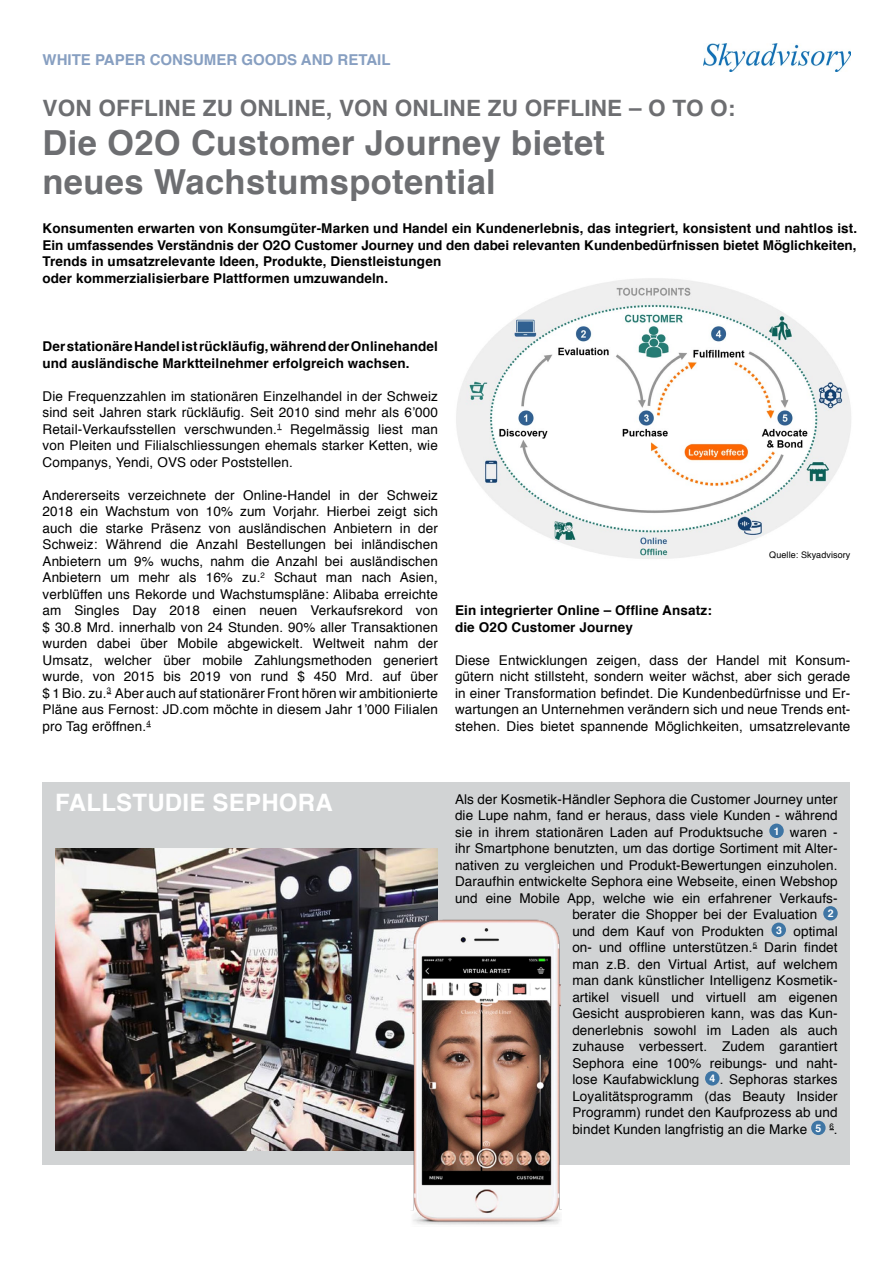
<style>
.page{position:relative;width:893px;height:1263px;background:#fff}
.page>*{position:absolute;margin:0;border:0;box-sizing:border-box;transform-origin:0 0}
.t1{font:700 34.5px/39px "Helvetica";letter-spacing:.01em;color:#6d6e71}
.t2{font:700 24px "Helvetica";letter-spacing:.01em;color:#fff}
.t3{font:700 22.5px "Helvetica";letter-spacing:.01em;color:#6d6e71}
.t4{font:700 15px "Helvetica";color:#879fc1}
.t5{font:13.5px/16.5px "Helvetica";letter-spacing:.01em;color:#000;text-align:justify}
.t6{font:700 13.5px/16.5px "Helvetica";letter-spacing:.01em;color:#000}
.t7{font:9px "Helvetica";letter-spacing:.01em;color:#000}
.s1{font-weight:700;font-size:10.5px;color:#fff}
</style>
<div class="page">
<img style="left:456px;top:278px;width:395px;height:281px">
<div style="left:43px;top:782px;width:807px;height:383px;background:#d1d3d4"></div>
<div style="left:769px;top:823px;width:15px;height:15px;background:#3e75a4;border-radius:50%"></div>
<div style="left:823px;top:906px;width:15px;height:14px;background:#3e75a4;border-radius:50%"></div>
<div style="left:771px;top:922px;width:15px;height:15px;background:#3e75a4;border-radius:50%"></div>
<div style="left:705px;top:1071px;width:14px;height:14px;background:#3e75a4;border-radius:50%"></div>
<div style="left:811px;top:1120px;width:15px;height:15px;background:#3e75a4;border-radius:50%"></div>
<img style="left:55px;top:848px;width:383px;height:302px">
<img style="left:411px;top:919px;width:151px;height:306px">
<img style="left:703px;top:44px;width:147px;height:28px">
<p class="t4" style="left:43px;top:48px;width:350px">WHITE PAPER CONSUMER GOODS AND RETAIL</p>
<h3 class="t3" style="left:43px;top:90px;width:694px">VON OFFLINE ZU ONLINE, VON ONLINE ZU OFFLINE – O TO O:</h3>
<h1 class="t1" style="left:43px;top:124px;width:564px">Die O2O Customer Journey bietet neues Wachstumspotential</h1>
<p class="t6" style="left:43px;top:220px;width:816px">Konsumenten erwarten von Konsumgüter-Marken und Handel ein Kundenerlebnis, das integriert, konsistent und nahtlos ist.<br>Ein umfassendes Verständnis der O2O Customer Journey und den dabei relevanten Kundenbedürfnissen bietet Möglichkeiten, Trends in umsatzrelevante Ideen, Produkte, Dienstleistungen<br>oder kommerzialisierbare Plattformen umzuwandeln.</p>
<p class="t6" style="left:43px;top:338px;width:397px">Der stationäre Handel ist rückläufig, während der Onlinehandel und ausländische Marktteilnehmer erfolgreich wachsen.</p>
<p class="t5" style="left:43px;top:388px;width:397px">Die Frequenzzahlen im stationären Einzelhandel in der Schweiz sind seit Jahren stark rückläufig. Seit 2010 sind mehr als 6’000<br>Retail-Verkaufsstellen verschwunden.<sup>1</sup> Regelmässig liest man von Pleiten und Filialschliessungen ehemals starker Ketten, wie Companys, Yendi, OVS oder Poststellen.</p>
<p class="t5" style="left:43px;top:487px;width:397px">Andererseits verzeichnete der Online-Handel in der Schweiz 2018 ein Wachstum von 10% zum Vorjahr. Hierbei zeigt sich auch die starke Präsenz von ausländischen Anbietern in der Schweiz: Während die Anzahl Bestellungen bei inländischen Anbietern um 9% wuchs, nahm die Anzahl bei ausländischen Anbietern um mehr als 16% zu.<sup>2</sup> Schaut man nach Asien, verblüffen uns Rekorde und Wachstumspläne: Alibaba erreichte am Singles Day 2018 einen neuen Verkaufsrekord von $ 30.8 Mrd. innerhalb von 24 Stunden. 90% aller Transaktionen wurden dabei über Mobile abgewickelt. Weltweit nahm der Umsatz, welcher über mobile Zahlungsmethoden generiert wurde, von 2015 bis 2019 von rund $ 450 Mrd. auf über $ 1 Bio. zu.<sup>3</sup> Aber auch auf stationärer Front hören wir ambitionierte Pläne aus Fernost: JD.com möchte in diesem Jahr 1’000 Filialen pro Tag eröffnen.<sup>4</sup></p>
<p class="t7" style="left:769px;top:547px;width:83px">Quelle: Skyadvisory</p>
<p class="t6" style="left:455px;top:602px;width:258px">Ein integrierter Online – Offline Ansatz: die O2O Customer Journey</p>
<p class="t5" style="left:455px;top:652px;width:397px">Diese Entwicklungen zeigen, dass der Handel mit Konsum&shy;gütern nicht stillsteht, sondern weiter wächst, aber sich gerade in einer Transformation befindet. Die Kundenbedürfnisse und Er&shy;wartungen an Unternehmen verändern sich und neue Trends ent&shy;stehen. Dies bietet spannende Möglichkeiten, umsatzrelevante</p>
<h2 class="t2" style="left:55px;top:783px;width:279px">FALLSTUDIE SEPHORA</h2>
<p class="t5" style="left:455px;top:791px;width:384px;text-align:right">Als der Kosmetik-Händler Sephora die Customer Journey unter die Lupe nahm, fand er heraus, dass viele Kunden - während sie in ihrem stationären Laden auf Produktsuche <span class="s1">1</span> waren - ihr Smartphone benutzten, um das dortige Sortiment mit Alter&shy;nativen zu vergleichen und Produkt-Bewertungen einzuholen.<br>Daraufhin entwickelte Sephora eine Webseite, einen Webshop und eine Mobile App, welche wie ein erfahrener Verkaufs&shy;berater die Shopper bei der Evaluation <span class="s1">2<br></span>und dem Kauf von Produkten <span class="s1">3</span> optimal<br>on- und offline unterstützen.<sup>5</sup> Darin findet<br>man z.B. den Virtual Artist, auf welchem<br>man dank künstlicher Intelligenz Kosmetik-<br>artikel visuell und virtuell am eigenen<br>Gesicht ausprobieren kann, was das Kun-<br>denerlebnis sowohl im Laden als auch<br>zuhause verbessert. Zudem garantiert<br>Sephora eine 100% reibungs- und naht-<br>lose Kaufabwicklung <span class="s1">4</span> . Sephoras starkes Loyalitätsprogramm (das Beauty Insider<br>Programm) rundet den Kaufprozess ab und<br>bindet Kunden langfristig an die Marke <span class="s1">5</span> <sup>6</sup>.</p>
</div>
